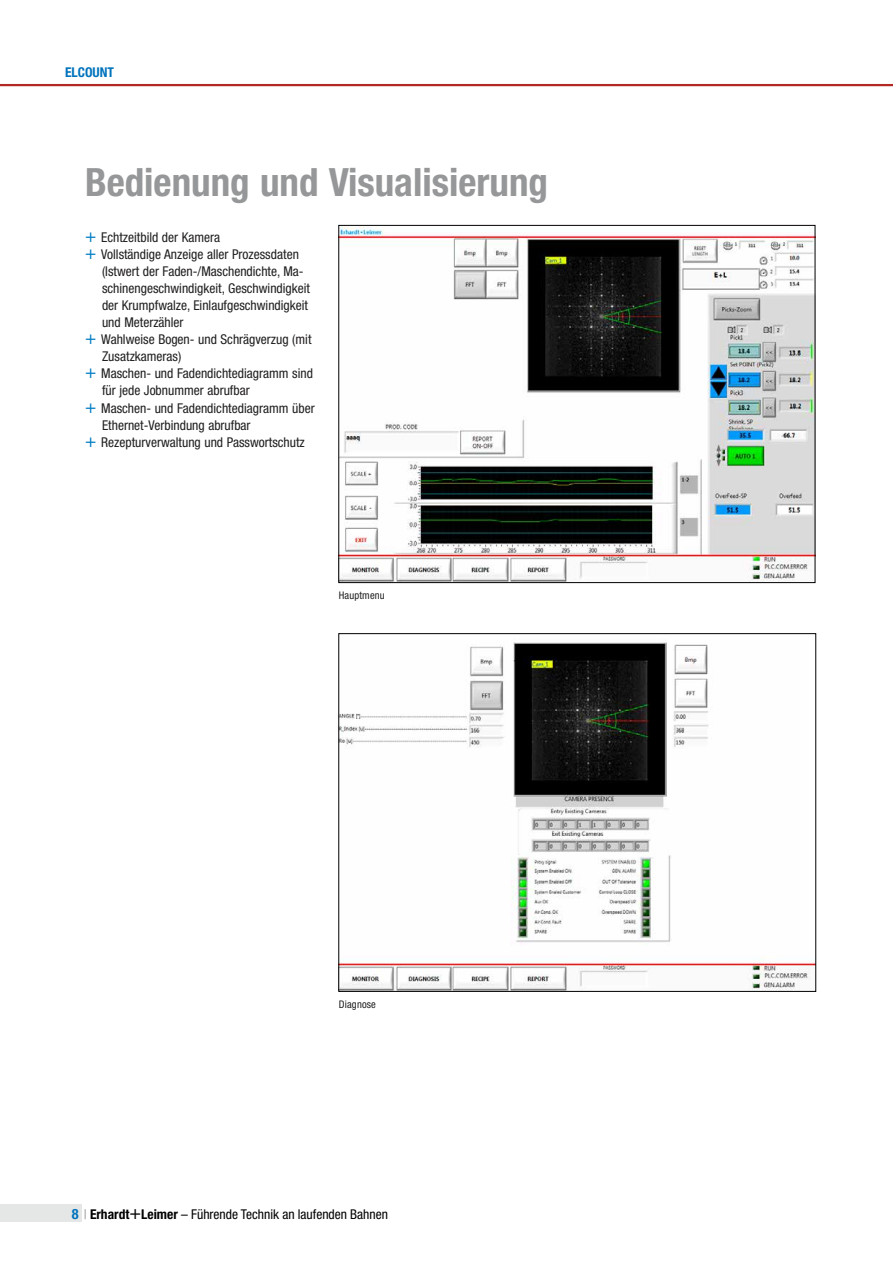
<style>
.page{position:relative;width:893px;height:1263px;background:#fff}
.page>*{position:absolute;margin:0;border:0;box-sizing:border-box;transform-origin:0 0}
.t1{font:700 condensed 39px "Helvetica Neue";color:#969798}
.t2{font:condensed 13.5px "Helvetica Neue";color:#211e1f}
.t3{font:condensed 13.5px "Helvetica Neue";color:#000}
.t4{font:700 condensed 13.5px "Helvetica Neue";color:#0073bc}
.t5{font:condensed 10.5px "Helvetica Neue";letter-spacing:.015em;color:#221f21}
.s1{font-size:18.75px;color:#007dc3}
.s2{font-weight:700;font-size:14.25px;color:#0073bc}
.s3{color:#969798}
.s4{font-weight:700}
.s5{font-size:19.5px}
</style>
<div class="page">
<div style="left:0;top:1204px;width:82px;height:17px;background:#e5e6e6"></div>
<hr style="left:0;top:84px;width:893px;height:2px;background:#b42823">
<img style="left:341px;top:642px;width:473px;height:347px">
<img style="left:341px;top:227px;width:472px;height:354px">
<p class="t4" style="left:65px;top:64px;width:50px">ELCOUNT</p>
<h1 class="t1" style="left:85px;top:159px;width:464px">Bedienung und Visualisierung</h1>
<p class="t2" style="left:85px;top:230px;width:137px"><span class="s1">+</span> Echtzeitbild der Kamera</p>
<p class="t2" style="left:85px;top:247px;width:215px"><span class="s1">+</span> Vollständige Anzeige aller Prozessdaten</p>
<p class="t2" style="left:102px;top:264px;width:203px">(Istwert der Faden-/Maschendichte, Ma-</p>
<p class="t2" style="left:102px;top:281px;width:210px">schinengeschwindigkeit, Geschwindigkeit</p>
<p class="t2" style="left:102px;top:298px;width:208px">der Krumpfwalze, Einlaufgeschwindigkeit</p>
<p class="t2" style="left:102px;top:315px;width:83px">und Meterzähler</p>
<p class="t2" style="left:85px;top:332px;width:228px"><span class="s1">+</span> Wahlweise Bogen- und Schrägverzug (mit</p>
<p class="t2" style="left:102px;top:349px;width:81px">Zusatzkameras)</p>
<p class="t2" style="left:85px;top:366px;width:229px"><span class="s1">+</span> Maschen- und Fadendichtediagramm sind</p>
<p class="t2" style="left:102px;top:383px;width:149px">für jede Jobnummer abrufbar</p>
<p class="t2" style="left:85px;top:400px;width:231px"><span class="s1">+</span> Maschen- und Fadendichtediagramm über</p>
<p class="t2" style="left:102px;top:417px;width:150px">Ethernet-Verbindung abrufbar</p>
<p class="t2" style="left:85px;top:434px;width:221px"><span class="s1">+</span> Rezepturverwaltung und Passwortschutz</p>
<p class="t5" style="left:339px;top:590px;width:47px">Hauptmenu</p>
<p class="t5" style="left:339px;top:998px;width:39px">Diagnose</p>
<p class="t3" style="left:72px;top:1206px;width:318px"><span class="s2">8</span> <span class="s3">|</span> <span class="s4">Erhardt</span><span class="s5">+</span><span class="s4">Leimer</span> – Führende Technik an laufenden Bahnen</p>
</div>
